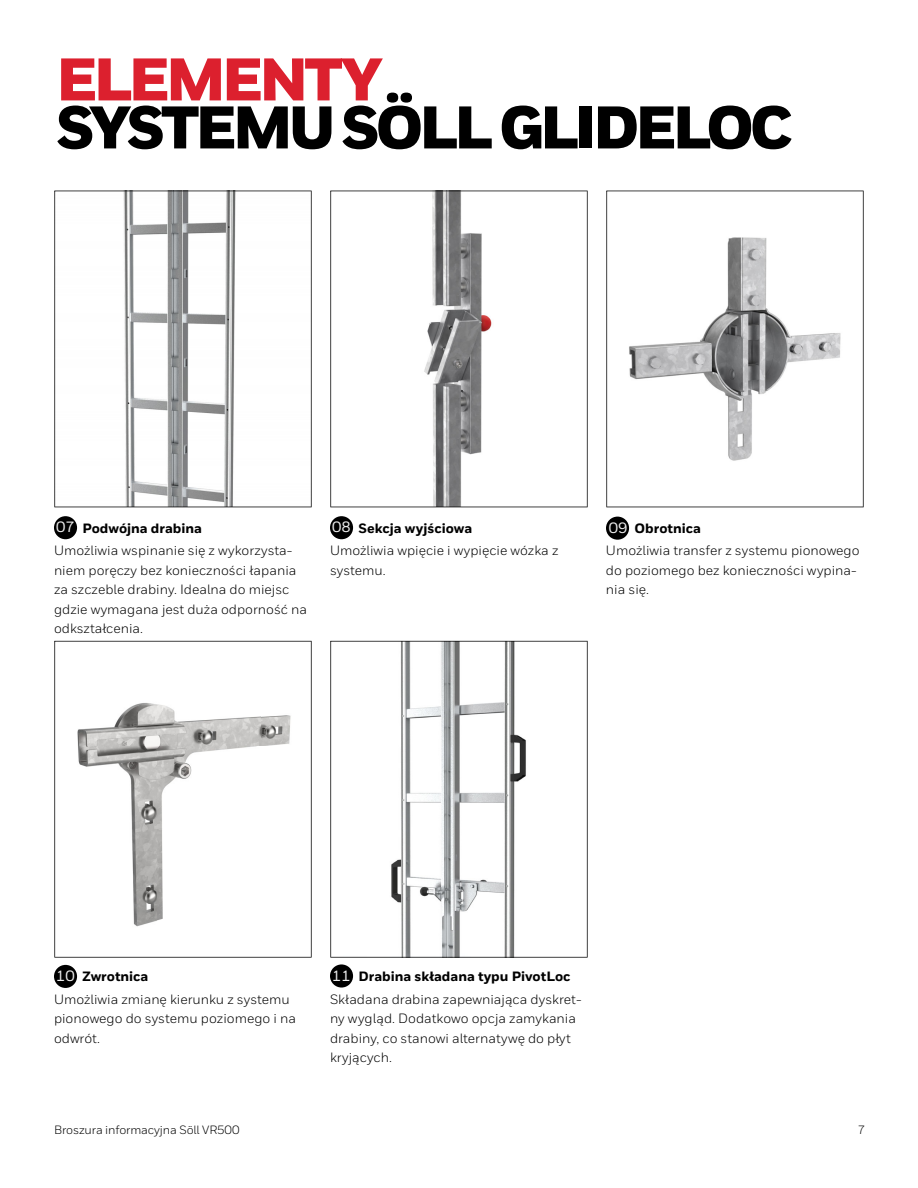
<style>
.page{position:relative;width:918px;height:1188px;background:#fff}
.page>*{position:absolute;margin:0;border:0;box-sizing:border-box;transform-origin:0 0}
.t1{font:900 60px "Honeywell Sans";letter-spacing:-.07em;color:#000}
.t2{font:900 60px "Honeywell Sans";letter-spacing:-.07em;color:#dc202e}
.t3{font:500 14.85px "Honeywell Sans";color:#ededed}
.t4{font:13.5px/19.5px "Honeywell Sans";color:#000}
.t5{font:800 13.5px "Honeywell Sans";color:#000}
.t6{font:12px "Honeywell Sans";letter-spacing:-.01em;color:#000}
</style>
<div class="page">
<div style="left:606px;top:517px;width:23px;height:23px;background:#000;border-radius:50%"></div>
<div style="left:330px;top:516px;width:23px;height:23px;background:#000;border-radius:50%"></div>
<div style="left:330px;top:964px;width:23px;height:24px;background:#000;border-radius:50%"></div>
<div style="left:54px;top:965px;width:23px;height:23px;background:#000;border-radius:50%"></div>
<svg style="left:330px;top:191px;width:258px;height:316px"></svg>
<svg style="left:606px;top:191px;width:258px;height:316px"></svg>
<svg style="left:54px;top:641px;width:258px;height:317px"></svg>
<svg style="left:330px;top:641px;width:258px;height:317px"></svg>
<div style="left:54px;top:516px;width:23px;height:23px;background:#000;border-radius:50%"></div>
<svg style="left:54px;top:191px;width:258px;height:316px"></svg>
<h1 class="t2" style="left:56px;top:58px;width:329px">ELEMENTY</h1>
<h1 class="t1" style="left:56px;top:106px;width:738px">SYSTEMU SÖLL GLIDELOC</h1>
<p class="t3" style="left:56px;top:522px;width:20px">07</p>
<p class="t5" style="left:83px;top:523px;width:121px">Podwójna drabina</p>
<p class="t4" style="left:54px;top:542px;width:255px">Umożliwia wspinanie się z wykorzysta&shy;niem poręczy bez konieczności łapania za szczeble drabiny. Idealna do miejsc gdzie wymagana jest duża odporność na odkształcenia.</p>
<p class="t3" style="left:332px;top:522px;width:20px">08</p>
<p class="t3" style="left:609px;top:522px;width:20px">09</p>
<p class="t4" style="left:330px;top:542px;width:230px">Umożliwia wpięcie i wypięcie wózka z systemu.</p>
<p class="t5" style="left:359px;top:523px;width:115px">Sekcja wyjściowa</p>
<p class="t5" style="left:635px;top:523px;width:68px">Obrotnica</p>
<p class="t4" style="left:606px;top:542px;width:255px">Umożliwia transfer z systemu pionowego do poziomego bez konieczności wypina&shy;nia się.</p>
<p class="t5" style="left:83px;top:972px;width:67px">Zwrotnica</p>
<p class="t3" style="left:332px;top:970px;width:20px">11</p>
<p class="t4" style="left:54px;top:991px;width:243px">Umożliwia zmianę kierunku z systemu pionowego do systemu poziomego i na odwrót.</p>
<p class="t3" style="left:56px;top:971px;width:20px">10</p>
<p class="t5" style="left:359px;top:972px;width:214px">Drabina składana typu PivotLoc</p>
<p class="t4" style="left:330px;top:991px;width:253px">Składana drabina zapewniająca dyskret&shy;ny wygląd. Dodatkowo opcja zamykania drabiny, co stanowi alternatywę do płyt kryjących.</p>
<p class="t6" style="left:54px;top:1125px;width:187px">Broszura informacyjna Söll VR500</p>
<p class="t6" style="left:858px;top:1125px;width:9px">7</p>
</div>
